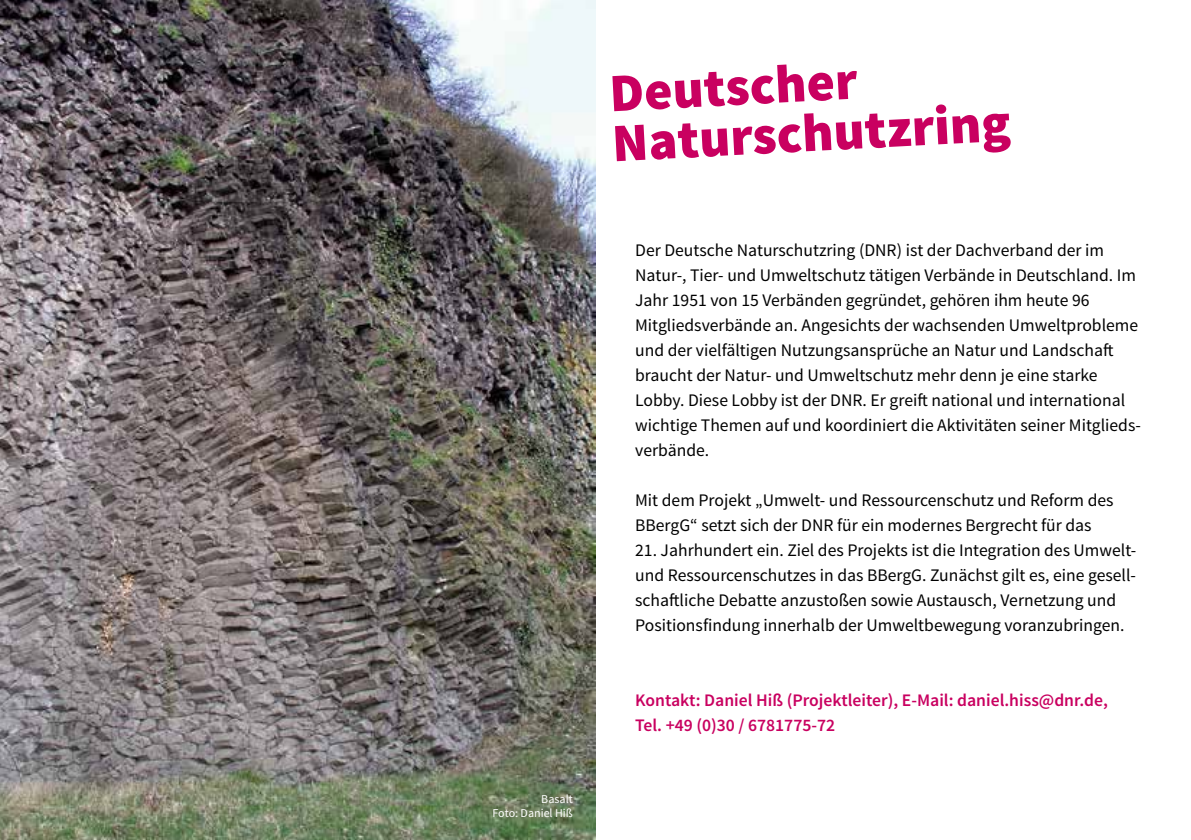
<style>
.page{position:relative;width:1191px;height:840px;background:#fff}
.page>*{position:absolute;margin:0;border:0;box-sizing:border-box;transform-origin:0 0}
.t1{font:900 54px/50px "Source Sans Pro";color:#c90060}
.t2{font:17.6px/25px "Source Sans Pro";color:#000}
.t3{font:600 17.6px/25px "Source Sans Pro";color:#c90060}
.t4{font:12px/14.4px "Source Sans Pro";color:#fff;text-align:right}
</style>
<div class="page">
<img style="left:0;top:0;width:595px;height:839px">
<p class="t4" style="left:492px;top:791px;width:82px">Basalt<br>Foto: Daniel Hiß</p>
<h1 class="t1" style="left:608px;top:71px;width:400px;rotate:-3deg">Deutscher<br>Naturschutzring</h1>
<p class="t2" style="left:635px;top:238px;width:507px">Der Deutsche Naturschutzring (DNR) ist der Dachverband der im Natur-, Tier- und Umweltschutz tätigen Verbände in Deutschland. Im Jahr 1951 von 15 Verbänden gegründet, gehören ihm heute 96<br>Mitgliedsverbände an. Angesichts der wachsenden Umweltprobleme und der vielfältigen Nutzungsansprüche an Natur und Landschaft braucht der Natur- und Umweltschutz mehr denn je eine starke Lobby. Diese Lobby ist der DNR. Er greift national und international wichtige Themen auf und koordiniert die Aktivitäten seiner Mitglieds&shy;verbände.</p>
<p class="t2" style="left:635px;top:488px;width:480px">Mit dem Projekt „Umwelt- und Ressourcenschutz und Reform des<br>BBergG“ setzt sich der DNR für ein modernes Bergrecht für das</p>
<p class="t2" style="left:635px;top:538px;width:502px">21. Jahrhundert ein. Ziel des Projekts ist die Integration des Umwelt&shy;und Ressourcenschutzes in das BBergG. Zunächst gilt es, eine gesell&shy;schaftliche Debatte anzustoßen sowie Austausch, Vernetzung und Positionsfindung innerhalb der Umweltbewegung voranzubringen.</p>
<p class="t3" style="left:635px;top:688px;width:474px">Kontakt: Daniel Hiß (Projektleiter), E-Mail: daniel.hiss@dnr.de,<br>Tel. +49 (0)30 / 6781775-72</p>
</div>
